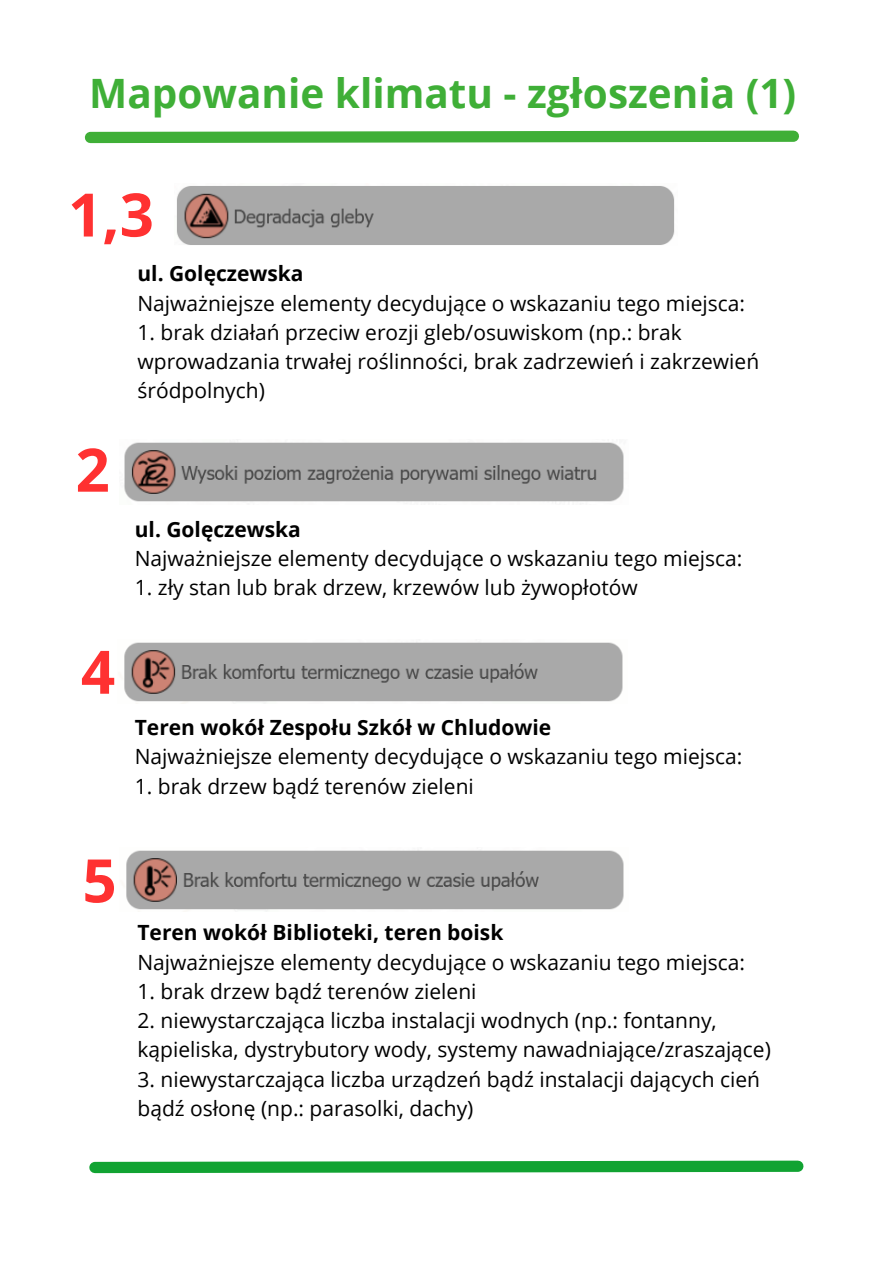
<style>
.page{position:relative;width:893px;height:1264px;background:#fff}
.page>*{position:absolute;margin:0;border:0;box-sizing:border-box;transform-origin:0 0}
.t1{font:700 60px "Open Sans";color:#ff3131}
.t2{font:700 40.5px "Open Sans";color:#3faf37}
.t3{font:21px/29.2px "Open Sans";color:#000}
.t4{font:700 21px "Open Sans";color:#000}
</style>
<div class="page">
<svg style="left:84px;top:130px;width:715px;height:14px;background:#65be5e"></svg>
<svg style="left:89px;top:1160px;width:715px;height:14px;background:#40b55a"></svg>
<img style="left:176px;top:185px;width:499px;height:60px">
<img style="left:124px;top:442px;width:500px;height:60px">
<img style="left:124px;top:642px;width:499px;height:60px">
<img style="left:126px;top:850px;width:498px;height:60px">
<p class="t2" style="left:89px;top:65px;width:708px">Mapowanie klimatu - zgłoszenia (1)</p>
<p class="t1" style="left:68px;top:172px;width:87px">1,3</p>
<p class="t1" style="left:76px;top:427px;width:36px">2</p>
<p class="t1" style="left:81px;top:629px;width:36px">4</p>
<p class="t4" style="left:137px;top:259px;width:168px">ul. Golęczewska</p>
<p class="t3" style="left:137px;top:288px;width:609px">Najważniejsze elementy decydujące o wskazaniu tego miejsca:</p>
<p class="t3" style="left:137px;top:317px;width:623px">1. brak działań przeciw erozji gleb/osuwiskom (np.: brak wprowadzania trwałej roślinności, brak zadrzewień i zakrzewień śródpolnych)</p>
<p class="t4" style="left:135px;top:514px;width:168px">ul. Golęczewska</p>
<p class="t3" style="left:135px;top:543px;width:609px">Najważniejsze elementy decydujące o wskazaniu tego miejsca:</p>
<p class="t3" style="left:135px;top:572px;width:504px">1. zły stan lub brak drzew, krzewów lub żywopłotów</p>
<p class="t4" style="left:135px;top:712px;width:418px">Teren wokół Zespołu Szkół w Chludowie</p>
<p class="t3" style="left:135px;top:741px;width:609px">Najważniejsze elementy decydujące o wskazaniu tego miejsca:</p>
<p class="t3" style="left:135px;top:770px;width:340px">1. brak drzew bądź terenów zieleni</p>
<p class="t1" style="left:82px;top:838px;width:36px">5</p>
<p class="t4" style="left:137px;top:917px;width:367px">Teren wokół Biblioteki, teren boisk</p>
<p class="t3" style="left:137px;top:946px;width:609px">Najważniejsze elementy decydujące o wskazaniu tego miejsca:</p>
<p class="t3" style="left:137px;top:976px;width:340px">1. brak drzew bądź terenów zieleni</p>
<p class="t3" style="left:137px;top:1005px;width:635px">2. niewystarczająca liczba instalacji wodnych (np.: fontanny, kąpieliska, dystrybutory wody, systemy nawadniające/zraszające)</p>
<p class="t3" style="left:137px;top:1063px;width:624px">3. niewystarczająca liczba urządzeń bądź instalacji dających cień bądź osłonę (np.: parasolki, dachy)</p>
</div>
